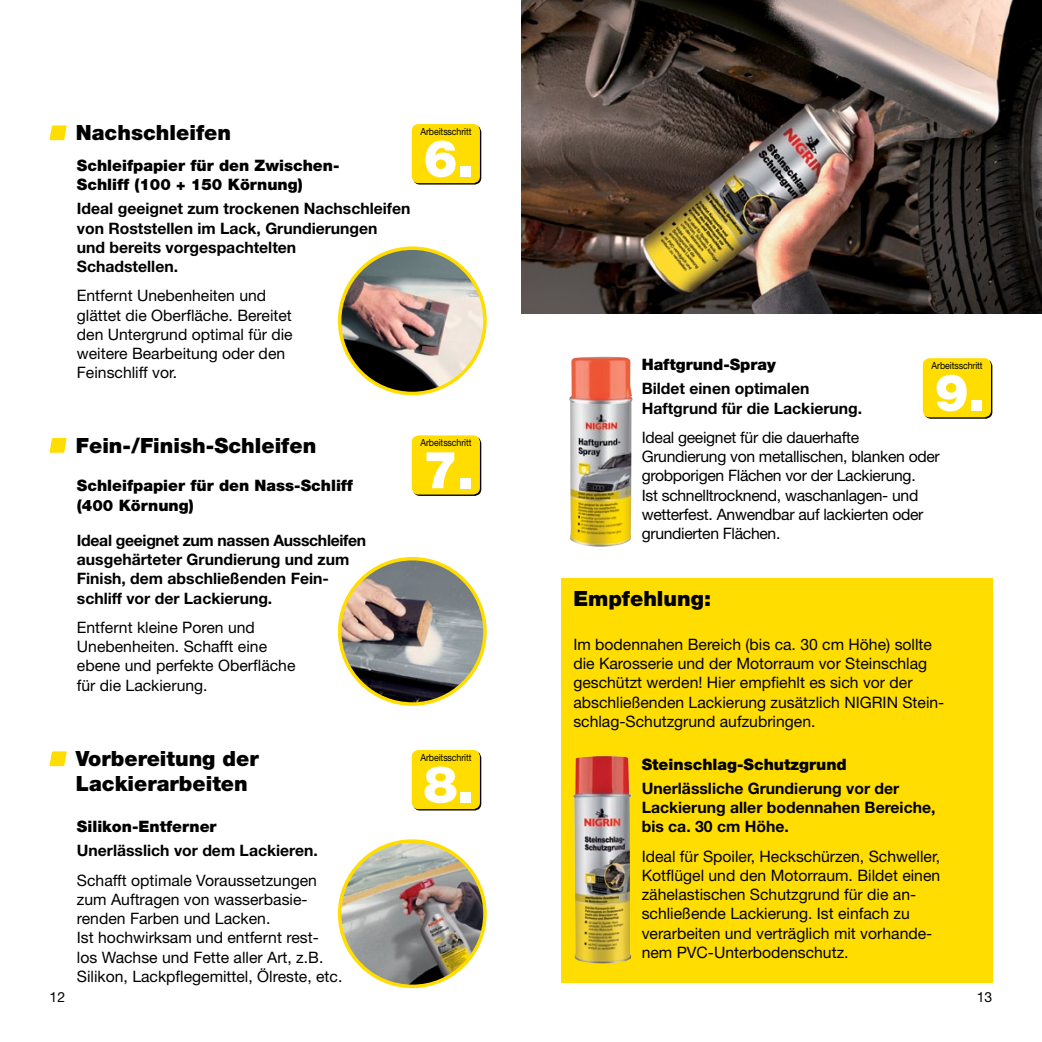
<style>
.page{position:relative;width:1042px;height:1042px;background:#fff}
.page>*{position:absolute;margin:0;border:0;box-sizing:border-box;transform-origin:0 0}
.t1{font:900 51.45px "Helvetica Neue";color:#fff}
.t2{font:900 21px/24.5px "Helvetica Neue";color:#000}
.t3{font:15.75px/19.2px "Helvetica Neue LT Std";color:#000}
.t4{font:700 15.75px/19.2px "Helvetica Neue LT Std";color:#000}
.t5{font:15.75px/19.2px "Helvetica Neue LT Std";letter-spacing:-.02em;color:#000}
.t6{font:900 15.75px/19.2px "Helvetica Neue";color:#000}
.t7{font:14px "Helvetica Neue LT Std";color:#000}
.t8{font:9.8px "Helvetica Neue LT Std";letter-spacing:-.01em;color:#000;scale:.9 1}
</style>
<div class="page">
<img style="left:340px;top:248px;width:145px;height:145px;border-radius:73px">
<div style="left:338px;top:246px;width:149px;height:149px;border:4px solid #fd0;border-radius:50%"></div>
<img style="left:340px;top:559px;width:145px;height:145px;border-radius:73px">
<div style="left:338px;top:557px;width:149px;height:149px;border:4px solid #fd0;border-radius:50%"></div>
<img style="left:340px;top:841px;width:145px;height:145px;border-radius:73px">
<div style="left:338px;top:839px;width:149px;height:149px;border:4px solid #fd0;border-radius:50%"></div>
<img style="left:521px;top:0;width:521px;height:314px">
<svg style="left:49px;top:125px;width:18px;height:15px"></svg>
<svg style="left:49px;top:438px;width:18px;height:15px"></svg>
<svg style="left:49px;top:751px;width:18px;height:15px"></svg>
<img style="left:569px;top:357px;width:64px;height:190px">
<div style="left:413px;top:125px;width:68px;height:60px;border:2px solid #000;border-radius:6px"></div>
<div style="left:413px;top:125px;width:66px;height:57px;background:#fd0;border-radius:6px"></div>
<div style="left:412px;top:124px;width:68px;height:59px;border:2px solid #fd0;border-radius:6px"></div>
<div style="left:413px;top:437px;width:68px;height:59px;border:2px solid #000;border-radius:6px"></div>
<div style="left:413px;top:436px;width:66px;height:57px;background:#fd0;border-radius:6px"></div>
<div style="left:412px;top:435px;width:68px;height:59px;border:2px solid #fd0;border-radius:6px"></div>
<div style="left:413px;top:751px;width:68px;height:59px;border:2px solid #000;border-radius:6px"></div>
<div style="left:413px;top:751px;width:66px;height:57px;background:#fd0;border-radius:6px"></div>
<div style="left:412px;top:750px;width:68px;height:59px;border:2px solid #fd0;border-radius:6px"></div>
<div style="left:924px;top:359px;width:68px;height:60px;border:2px solid #000;border-radius:6px"></div>
<div style="left:924px;top:359px;width:66px;height:57px;background:#fd0;border-radius:6px"></div>
<div style="left:923px;top:358px;width:68px;height:59px;border:2px solid #fd0;border-radius:6px"></div>
<div style="left:561px;top:577px;width:431px;height:405px;background:#fd0"></div>
<img style="left:573px;top:756px;width:58px;height:208px">
<h2 class="t2" style="left:76px;top:120px;width:157px">Nachschleifen</h2>
<p class="t6" style="left:77px;top:156px;width:264px">Schleifpapier für den Zwischen-<br>Schliff (100 + 150 Körnung)</p>
<p class="t4" style="left:77px;top:199px;width:335px">Ideal geeignet zum trockenen Nachschleifen von Roststellen im Lack, Grundierungen<br>und bereits vorgespachtelten<br>Schadstellen.</p>
<p class="t3" style="left:77px;top:286px;width:217px">Entfernt Unebenheiten und glättet die Oberfläche. Bereitet den Untergrund optimal für die weitere Bearbeitung oder den<br>Feinschliff vor.</p>
<p class="t8" style="left:420px;top:125px;width:58px">Arbeitsschritt</p>
<h1 class="t1" style="left:423px;top:128px;width:53px">6.</h1>
<h2 class="t2" style="left:76px;top:433px;width:242px">Fein-/Finish-Schleifen</h2>
<p class="t6" style="left:77px;top:476px;width:277px">Schleifpapier für den Nass-Schliff (400 Körnung)</p>
<p class="t4" style="left:77px;top:530px;width:291px">Ideal geeignet zum nassen Ausschleifen ausgehärteter Grundierung und zum Finish, dem abschließenden Fein&shy;schliff vor der Lackierung.</p>
<p class="t3" style="left:77px;top:617px;width:220px">Entfernt kleine Poren und<br>Unebenheiten. Schafft eine ebene und perfekte Oberfläche für die Lackierung.</p>
<h2 class="t2" style="left:76px;top:746px;width:184px">Vorbereitung der<br>Lackierarbeiten</h2>
<p class="t6" style="left:77px;top:817px;width:141px">Silikon-Entferner</p>
<p class="t4" style="left:77px;top:841px;width:242px">Unerlässlich vor dem Lackieren.</p>
<p class="t3" style="left:77px;top:870px;width:267px">Schafft optimale Voraussetzungen zum Auftragen von wasserbasie&shy;renden Farben und Lacken.<br>Ist hochwirksam und entfernt rest&shy;los Wachse und Fette aller Art, z.B.<br>Silikon, Lackpflegemittel, Ölreste, etc.</p>
<p class="t8" style="left:420px;top:437px;width:58px">Arbeitsschritt</p>
<h1 class="t1" style="left:423px;top:439px;width:53px">7.</h1>
<p class="t8" style="left:420px;top:751px;width:58px">Arbeitsschritt</p>
<h1 class="t1" style="left:423px;top:754px;width:53px">8.</h1>
<p class="t6" style="left:642px;top:355px;width:136px">Haftgrund-Spray</p>
<p class="t4" style="left:642px;top:379px;width:222px">Bildet einen optimalen<br>Haftgrund für die Lackierung.</p>
<p class="t5" style="left:642px;top:427px;width:300px">Ideal geeignet für die dauerhafte Grundierung von metallischen, blanken oder grobporigen Flächen vor der Lackierung.<br>Ist schnelltrocknend, waschanlagen- und wetterfest. Anwendbar auf lackierten oder grundierten Flächen.</p>
<p class="t8" style="left:931px;top:360px;width:58px">Arbeitsschritt</p>
<h1 class="t1" style="left:934px;top:362px;width:53px">9.</h1>
<h2 class="t2" style="left:573px;top:586px;width:139px">Empfehlung:</h2>
<p class="t3" style="left:573px;top:634px;width:373px">Im bodennahen Bereich (bis ca. 30 cm Höhe) sollte die Karosserie und der Motorraum vor Steinschlag geschützt werden! Hier empfiehlt es sich vor der abschließenden Lackierung zusätzlich NIGRIN Stein&shy;schlag-Schutzgrund aufzubringen.</p>
<p class="t6" style="left:642px;top:754px;width:207px">Steinschlag-Schutzgrund</p>
<p class="t4" style="left:642px;top:778px;width:295px">Unerlässliche Grundierung vor der<br>Lackierung aller bodennahen Bereiche, bis ca. 30 cm Höhe.</p>
<p class="t3" style="left:642px;top:846px;width:300px">Ideal für Spoiler, Heckschürzen, Schweller, Kotflügel und den Motorraum. Bildet einen zähelastischen Schutzgrund für die an&shy;schließende Lackierung. Ist einfach zu verarbeiten und verträglich mit vorhande&shy;nem PVC-Unterbodenschutz.</p>
<p class="t7" style="left:50px;top:989px;width:17px">12</p>
<p class="t7" style="left:977px;top:989px;width:17px">13</p>
</div>
